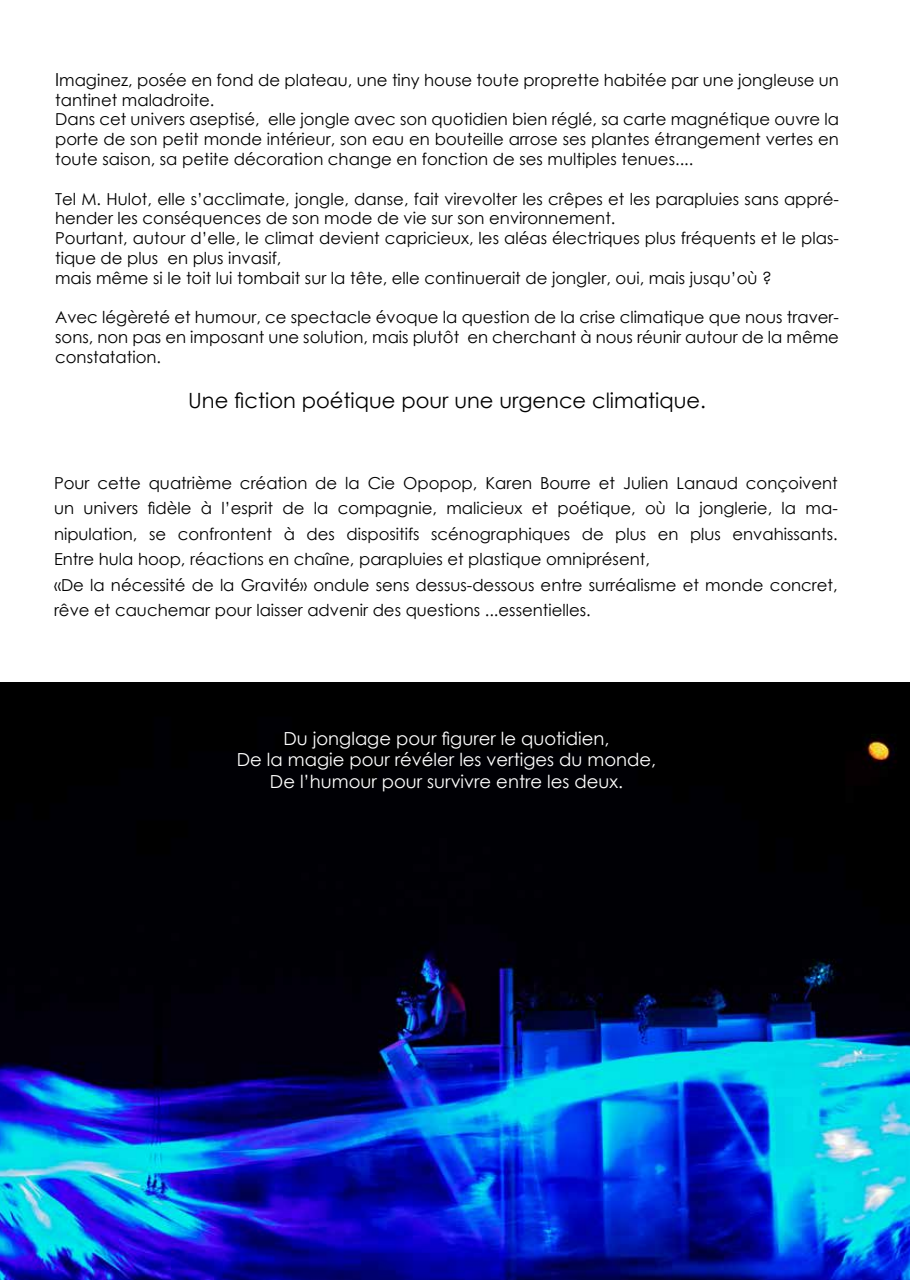
<style>
.page{position:relative;width:910px;height:1280px;background:#fff}
.page>*{position:absolute;margin:0;border:0;box-sizing:border-box;transform-origin:0 0}
.t1{font:21px "Century Gothic";color:#000}
.t2{font:18px/21.6px "Century Gothic";color:#fff;text-align:center}
.t3{font:16.5px/19.8px "Century Gothic";color:#000}
.s1{font-size:18px}
</style>
<div class="page">
<img style="left:0;top:683px;width:910px;height:597px">
<p class="t3" style="left:55px;top:70px;width:785px"><span class="s1">I</span>maginez, posée en fond de plateau, une tiny house toute proprette habitée par une jongleuse un tantinet maladroite.<br>Dans cet univers aseptisé, elle jongle avec son quotidien bien réglé, sa carte magnétique ouvre la porte de son petit monde intérieur, son eau en bouteille arrose ses plantes étrangement vertes en toute saison, sa petite décoration change en fonction de ses multiples tenues....</p>
<p class="t3" style="left:55px;top:188px;width:785px">Tel M. Hulot, elle s’acclimate, jongle, danse, fait virevolter les crêpes et les parapluies sans appré&shy;hender les conséquences de son mode de vie sur son environnement.<br>Pourtant, autour d’elle, le climat devient capricieux, les aléas électriques plus fréquents et le plas&shy;tique de plus en plus invasif,<br>mais même si le toit lui tombait sur la tête, elle continuerait de jongler, oui, mais jusqu’où ?</p>
<p class="t3" style="left:55px;top:307px;width:785px;text-align:justify">Avec légèreté et humour, ce spectacle évoque la question de la crise climatique que nous traver&shy;sons, non pas en imposant une solution, mais plutôt en cherchant à nous réunir autour de la même constatation.</p>
<p class="t1" style="left:188px;top:386px;width:519px">Une fiction poétique pour une urgence climatique.</p>
<p class="t3" style="left:54px;top:470px;width:785px;line-height:25.5px">Pour cette quatrième création de la Cie Opopop, Karen Bourre et Julien Lanaud conçoivent un univers fidèle à l’esprit de la compagnie, malicieux et poétique, où la jonglerie, la ma&shy;nipulation, se confrontent à des dispositifs scénographiques de plus en plus envahissants.<br>Entre hula hoop, réactions en chaîne, parapluies et plastique omniprésent,<br>«De la nécessité de la Gravité» ondule sens dessus-dessous entre surréalisme et monde concret, rêve et cauchemar pour laisser advenir des questions ...essentielles.</p>
<p class="t2" style="left:237px;top:727px;width:421px">Du jonglage pour figurer le quotidien,<br>De la magie pour révéler les vertiges du monde,<br>De l’humour pour survivre entre les deux.</p>
</div>
